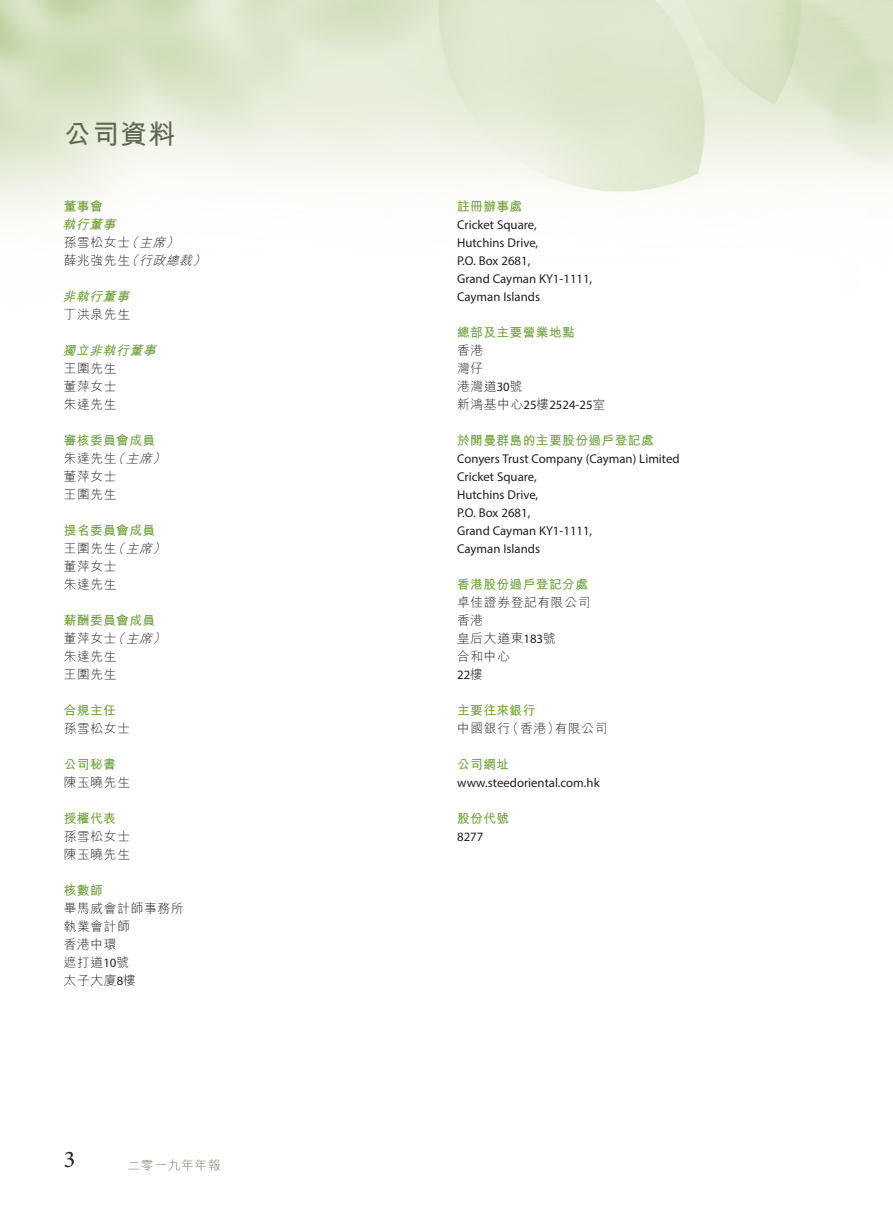
<style>
.page{position:relative;width:893px;height:1212px;background:#fff}
.page>*{position:absolute;margin:0;border:0;box-sizing:border-box;transform-origin:0 0}
.t1{font:700 27px "M Hei HK";color:#5e6851}
.t2{font:24px "Minion Pro";color:#231f20}
.Body_Text{font:12.75px "Myriad Pro";color:#231f20}
.Body_Text-2{font:300 12.75px "M Hei HK";letter-spacing:.05em;color:#231f20}
.Heading_1{font:700 12.75px "M Hei HK";letter-spacing:.03em;color:#71a33d}
.Body_Text-3{font:italic 300 12.75px "M Hei HK";color:#231f20}
.Heading_2{font:italic 700 12.75px "M Hei HK";color:#71a33d}
.t3{font:300 12.75px "M Hei HK";letter-spacing:.05em;color:#758064}
.s1{font-family:"Myriad Pro";font-weight:400}
.s2{font-family:"M Hei HK";font-weight:300}
</style>
<div class="page">
<p class="t1" style="left:64px;top:114px;width:113px">公司資料</p>
<p class="Heading_1" style="left:64px;top:197px;width:41px">董事會</p>
<p class="Heading_2" style="left:62px;top:215px;width:59px">執行董事</p>
<p class="Body_Text-3" style="left:125px;top:236px;width:18px">（</p>
<p class="Body_Text-3" style="left:166px;top:236px;width:18px">(</p>
<p class="Body_Text-2" style="left:64px;top:236px;width:68px">孫雪松女士</p>
<p class="Body_Text-3" style="left:139px;top:236px;width:31px">主席</p>
<p class="Body_Text-3" style="left:125px;top:254px;width:18px">（</p>
<p class="Body_Text-3" style="left:193px;top:254px;width:18px">(</p>
<p class="Body_Text-3" style="left:139px;top:254px;width:58px">行政總裁</p>
<p class="Body_Text-2" style="left:64px;top:254px;width:68px">薛兆強先生</p>
<p class="Heading_2" style="left:62px;top:287px;width:72px">非執行董事</p>
<p class="Body_Text-2" style="left:64px;top:308px;width:68px">丁洪泉先生</p>
<p class="Heading_2" style="left:62px;top:341px;width:99px">獨立非執行董事</p>
<p class="Body_Text-2" style="left:64px;top:362px;width:54px">王圍先生</p>
<p class="Body_Text-2" style="left:64px;top:380px;width:54px">董萍女士</p>
<p class="Body_Text-2" style="left:64px;top:398px;width:54px">朱達先生</p>
<p class="Heading_1" style="left:64px;top:431px;width:93px">審核委員會成員</p>
<p class="Body_Text-3" style="left:152px;top:452px;width:18px">(</p>
<p class="Body_Text-3" style="left:112px;top:452px;width:18px">（</p>
<p class="Body_Text-2" style="left:64px;top:452px;width:54px">朱達先生</p>
<p class="Body_Text-2" style="left:64px;top:470px;width:54px">董萍女士</p>
<p class="Body_Text-2" style="left:64px;top:488px;width:54px">王圍先生</p>
<p class="Heading_1" style="left:64px;top:521px;width:93px">提名委員會成員</p>
<p class="Body_Text-3" style="left:152px;top:542px;width:18px">(</p>
<p class="Body_Text-3" style="left:126px;top:452px;width:31px">主席</p>
<p class="Body_Text-3" style="left:112px;top:542px;width:18px">（</p>
<p class="Body_Text-2" style="left:64px;top:542px;width:54px">王圍先生</p>
<p class="Body_Text-2" style="left:64px;top:560px;width:54px">董萍女士</p>
<p class="Body_Text-2" style="left:64px;top:578px;width:54px">朱達先生</p>
<p class="Heading_1" style="left:64px;top:611px;width:93px">薪酬委員會成員</p>
<p class="Body_Text-3" style="left:152px;top:632px;width:18px">(</p>
<p class="Body_Text-3" style="left:126px;top:542px;width:31px">主席</p>
<p class="Body_Text-3" style="left:112px;top:632px;width:18px">（</p>
<p class="Body_Text-2" style="left:64px;top:632px;width:54px">董萍女士</p>
<p class="Body_Text-2" style="left:64px;top:650px;width:54px">朱達先生</p>
<p class="Body_Text-2" style="left:64px;top:668px;width:54px">王圍先生</p>
<p class="Heading_1" style="left:64px;top:701px;width:54px">合規主任</p>
<p class="Body_Text-2" style="left:64px;top:722px;width:68px">孫雪松女士</p>
<p class="Heading_1" style="left:64px;top:755px;width:54px">公司秘書</p>
<p class="Body_Text-2" style="left:64px;top:776px;width:68px">陳玉曉先生</p>
<p class="Heading_1" style="left:64px;top:809px;width:54px">授權代表</p>
<p class="Body_Text-2" style="left:64px;top:830px;width:68px">孫雪松女士</p>
<p class="Body_Text-2" style="left:64px;top:848px;width:68px">陳玉曉先生</p>
<p class="Heading_1" style="left:64px;top:881px;width:41px">核數師</p>
<p class="Body_Text-2" style="left:64px;top:902px;width:121px">畢馬威會計師事務所</p>
<p class="Body_Text-2" style="left:64px;top:920px;width:68px">執業會計師</p>
<p class="Body_Text-2" style="left:64px;top:938px;width:54px">香港中環</p>
<p class="Body_Text-2" style="left:64px;top:956px;width:67px">遮打道<span class="s1">10</span>號</p>
<p class="Body_Text-2" style="left:64px;top:974px;width:74px">太子大廈樓<span class="s1">8</span></p>
<p class="Body_Text-3" style="left:126px;top:632px;width:31px">主席</p>
<p class="t2" style="left:64px;top:1144px;width:13px">3</p>
<p class="t3" style="left:128px;top:1159px;width:95px">二零一九年年報</p>
<p class="Heading_1" style="left:457px;top:197px;width:67px">註冊辦事處</p>
<p class="Body_Text" style="left:457px;top:217px;width:81px">Cricket Square,</p>
<p class="Body_Text" style="left:457px;top:235px;width:83px">Hutchins Drive,</p>
<p class="Body_Text" style="left:457px;top:253px;width:75px">O.P . Box 2681,</p>
<p class="Body_Text" style="left:457px;top:271px;width:137px">Grand Cayman KY1-1111,</p>
<p class="Body_Text" style="left:457px;top:289px;width:84px">Cayman Islands</p>
<p class="Heading_1" style="left:457px;top:323px;width:119px">總部及主要營業地點</p>
<p class="Body_Text-2" style="left:457px;top:344px;width:28px">香港</p>
<p class="Body_Text-2" style="left:457px;top:362px;width:28px">灣仔</p>
<p class="Body_Text-2" style="left:457px;top:380px;width:67px">港灣道<span class="s1">30</span>號</p>
<p class="Body_Text" style="left:457px;top:397px;width:150px"><span class="s2">新鴻基中心</span>25<span class="s2">樓</span>2524-25<span class="s2">室</span></p>
<p class="Heading_1" style="left:457px;top:431px;width:198px">於開曼群島的主要股份過戶登記處</p>
<p class="Body_Text" style="left:457px;top:451px;width:224px">Conyers Trust Company (Cayman) Limited</p>
<p class="Body_Text" style="left:457px;top:469px;width:81px">Cricket Square,</p>
<p class="Body_Text" style="left:457px;top:487px;width:83px">Hutchins Drive,</p>
<p class="Body_Text" style="left:457px;top:505px;width:75px">O.P . Box 2681,</p>
<p class="Body_Text" style="left:457px;top:523px;width:137px">Grand Cayman KY1-1111,</p>
<p class="Body_Text" style="left:457px;top:541px;width:84px">Cayman Islands</p>
<p class="Heading_1" style="left:457px;top:575px;width:132px">香港股份過戶登記分處</p>
<p class="Body_Text-2" style="left:457px;top:596px;width:135px">卓佳證券登記有限公司</p>
<p class="Body_Text-2" style="left:457px;top:614px;width:28px">香港</p>
<p class="Body_Text-2" style="left:457px;top:632px;width:100px">皇后大道東<span class="s1">183</span>號</p>
<p class="Body_Text-2" style="left:457px;top:650px;width:54px">合和中心</p>
<p class="Body_Text" style="left:457px;top:667px;width:27px">22<span class="s2">樓</span></p>
<p class="Heading_1" style="left:457px;top:701px;width:80px">主要往來銀行</p>
<p class="Body_Text-2" style="left:555px;top:722px;width:54px">有限公司</p>
<p class="Body_Text-2" style="left:506px;top:722px;width:55px">（香港）</p>
<p class="Body_Text-2" style="left:457px;top:722px;width:54px">中國銀行</p>
<p class="Heading_1" style="left:457px;top:755px;width:54px">公司網址</p>
<p class="Body_Text" style="left:457px;top:775px;width:144px">www.steedoriental.com.hk</p>
<p class="Heading_1" style="left:457px;top:809px;width:54px">股份代號</p>
<p class="Body_Text" style="left:457px;top:829px;width:28px">8277</p>
</div>
